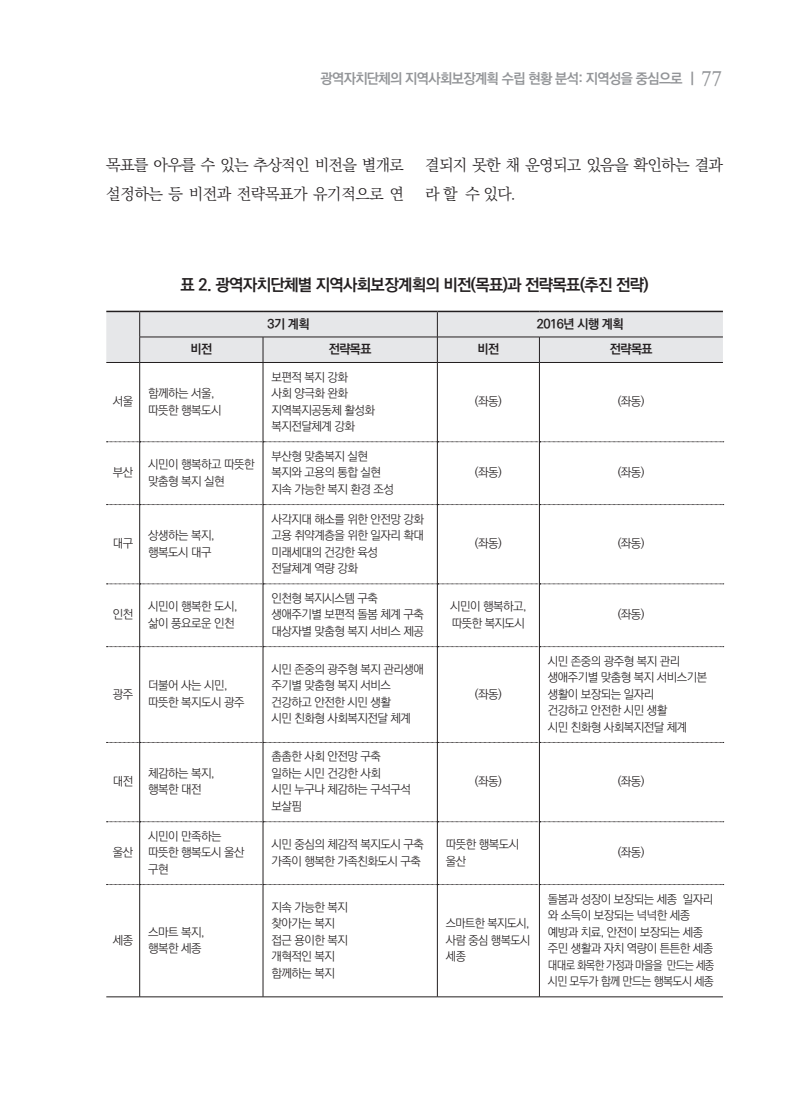
<style>
.page{position:relative;width:808px;height:1106px;background:#fff}
.page>*{position:absolute;margin:0;border:0;box-sizing:border-box;transform-origin:0 0}
._05_표_제목헤드라인{font:16.5px "Ko Pub Dotum PB";letter-spacing:-.04em;color:#231f20}
._04_본문_명조{font:15.75px/28.5px "Ko Pub Batang PL";letter-spacing:-.04em;color:#231f20}
.t1{font:14.25px "Ko Pub Dotum PB";letter-spacing:-.04em;color:#939598}
._05_표_내용헤드1{font:12.75px "Ko Pub Dotum PB";letter-spacing:-.04em;color:#231f20}
._05_표_내용1{font:12px/16.5px "Ko Pub Dotum PL";letter-spacing:-.04em;color:#231f20}
._05_표_내용1-2{font:12px "Ko Pub Dotum PL";letter-spacing:-.06em;color:#231f20;scale:.91 1}
._05_표_내용1-3{font:12px "Ko Pub Dotum PL";letter-spacing:-.04em;color:#231f20;scale:.96 1}
.s1{font-family:"Ko Pub Batang PM";font-size:18.75px}
</style>
<div class="page">
<hr style="left:106px;top:362px;width:34px;height:1px;background:#231f20">
<svg style="left:106px;top:311px;width:617px;height:51px;background:#dcdddf"></svg>
<hr style="left:140px;top:362px;width:123px;height:1px;background:#231f20">
<hr style="left:263px;top:362px;width:174px;height:1px;background:#231f20">
<hr style="left:437px;top:362px;width:102px;height:1px;background:#231f20">
<hr style="left:539px;top:362px;width:184px;height:1px;background:#231f20">
<hr style="left:139px;top:363px;width:1px;height:78px;background:#231f20">
<hr style="left:263px;top:363px;width:1px;height:78px;background:#231f20">
<hr style="left:437px;top:363px;width:1px;height:78px;background:#231f20">
<hr style="left:539px;top:363px;width:1px;height:78px;background:#231f20">
<hr style="left:139px;top:442px;width:1px;height:62px;background:#231f20">
<hr style="left:263px;top:442px;width:1px;height:62px;background:#231f20">
<hr style="left:437px;top:442px;width:1px;height:62px;background:#231f20">
<hr style="left:539px;top:442px;width:1px;height:62px;background:#231f20">
<hr style="left:139px;top:505px;width:1px;height:78px;background:#231f20">
<hr style="left:263px;top:505px;width:1px;height:78px;background:#231f20">
<hr style="left:437px;top:505px;width:1px;height:78px;background:#231f20">
<hr style="left:539px;top:505px;width:1px;height:78px;background:#231f20">
<hr style="left:139px;top:584px;width:1px;height:62px;background:#231f20">
<hr style="left:263px;top:584px;width:1px;height:62px;background:#231f20">
<hr style="left:437px;top:584px;width:1px;height:62px;background:#231f20">
<hr style="left:539px;top:584px;width:1px;height:62px;background:#231f20">
<hr style="left:139px;top:647px;width:1px;height:95px;background:#231f20">
<hr style="left:263px;top:647px;width:1px;height:95px;background:#231f20">
<hr style="left:437px;top:647px;width:1px;height:95px;background:#231f20">
<hr style="left:539px;top:647px;width:1px;height:95px;background:#231f20">
<hr style="left:139px;top:742px;width:1px;height:79px;background:#231f20">
<hr style="left:263px;top:742px;width:1px;height:79px;background:#231f20">
<hr style="left:437px;top:742px;width:1px;height:79px;background:#231f20">
<hr style="left:539px;top:742px;width:1px;height:79px;background:#231f20">
<hr style="left:139px;top:822px;width:1px;height:62px;background:#231f20">
<hr style="left:263px;top:822px;width:1px;height:62px;background:#231f20">
<hr style="left:437px;top:822px;width:1px;height:62px;background:#231f20">
<hr style="left:539px;top:822px;width:1px;height:62px;background:#231f20">
<hr style="left:139px;top:884px;width:1px;height:112px;background:#231f20">
<hr style="left:263px;top:884px;width:1px;height:112px;background:#231f20">
<hr style="left:437px;top:884px;width:1px;height:112px;background:#231f20">
<hr style="left:539px;top:884px;width:1px;height:112px;background:#231f20">
<svg style="left:106px;top:441px;width:618px;height:1px"></svg>
<svg style="left:106px;top:504px;width:618px;height:1px"></svg>
<svg style="left:106px;top:583px;width:618px;height:1px"></svg>
<svg style="left:106px;top:646px;width:618px;height:1px"></svg>
<svg style="left:106px;top:742px;width:618px;height:1px"></svg>
<svg style="left:106px;top:821px;width:618px;height:1px"></svg>
<svg style="left:106px;top:884px;width:618px;height:1px"></svg>
<hr style="left:106px;top:996px;width:34px;height:1px;background:#231f20">
<hr style="left:140px;top:996px;width:123px;height:1px;background:#231f20">
<hr style="left:263px;top:996px;width:174px;height:1px;background:#231f20">
<hr style="left:437px;top:996px;width:102px;height:1px;background:#231f20">
<hr style="left:539px;top:996px;width:184px;height:1px;background:#231f20">
<p class="t1" style="left:320px;top:71px;width:403px">광역자치단체의 지역사회보장계획 수립 현황 분석: 지역성을 중심으로 | <span class="s1">77</span></p>
<p class="_04_본문_명조" style="left:106px;top:151px;width:299px">목표를 아우를 수 있는 추상적인 비전을 별개로 설정하는 등 비전과 전략목표가 유기적으로 연</p>
<p class="_04_본문_명조" style="left:425px;top:151px;width:299px">결되지 못한 채 운영되고 있음을 확인하는 결과 라 할 수 있다.</p>
<p class="_05_표_제목헤드라인" style="left:181px;top:277px;width:469px">표 2. 광역자치단체별 지역사회보장계획의 비전(목표)과 전략목표(추진 전략)</p>
<p class="_05_표_내용헤드1" style="left:267px;top:317px;width:44px">3기 계획</p>
<p class="_05_표_내용헤드1" style="left:537px;top:317px;width:88px">2016년 시행 계획</p>
<p class="_05_표_내용헤드1" style="left:190px;top:343px;width:23px">비전</p>
<p class="_05_표_내용헤드1" style="left:329px;top:343px;width:44px">전략목표</p>
<p class="_05_표_내용헤드1" style="left:477px;top:343px;width:23px">비전</p>
<p class="_05_표_내용헤드1" style="left:610px;top:343px;width:44px">전략목표</p>
<p class="_05_표_내용1" style="left:113px;top:394px;width:22px">서울</p>
<p class="_05_표_내용1" style="left:148px;top:385px;width:75px">함께하는 서울, 따뜻한 행복도시</p>
<p class="_05_표_내용1" style="left:113px;top:465px;width:22px">부산</p>
<p class="_05_표_내용1" style="left:148px;top:456px;width:108px">시민이 행복하고 따뜻한</p>
<p class="_05_표_내용1" style="left:148px;top:473px;width:78px">맞춤형 복지 실현</p>
<p class="_05_표_내용1" style="left:113px;top:536px;width:22px">대구</p>
<p class="_05_표_내용1" style="left:148px;top:527px;width:68px">상생하는 복지,</p>
<p class="_05_표_내용1" style="left:148px;top:544px;width:65px">행복도시 대구</p>
<p class="_05_표_내용1" style="left:113px;top:607px;width:22px">인천</p>
<p class="_05_표_내용1" style="left:148px;top:598px;width:91px">시민이 행복한 도시,</p>
<p class="_05_표_내용1" style="left:148px;top:615px;width:88px">삶이 풍요로운 인천</p>
<p class="_05_표_내용1" style="left:113px;top:686px;width:22px">광주</p>
<p class="_05_표_내용1" style="left:148px;top:678px;width:81px">더불어 사는 시민,</p>
<p class="_05_표_내용1" style="left:148px;top:694px;width:98px">따뜻한 복지도시 광주</p>
<p class="_05_표_내용1" style="left:113px;top:773px;width:22px">대전</p>
<p class="_05_표_내용1" style="left:148px;top:765px;width:68px">체감하는 복지, 행복한 대전</p>
<p class="_05_표_내용1" style="left:113px;top:844px;width:22px">울산</p>
<p class="_05_표_내용1" style="left:148px;top:828px;width:75px">시민이 만족하는</p>
<p class="_05_표_내용1" style="left:148px;top:844px;width:98px">따뜻한 행복도시 울산 구현</p>
<p class="_05_표_내용1" style="left:113px;top:932px;width:22px">세종</p>
<p class="_05_표_내용1" style="left:148px;top:924px;width:58px">스마트 복지,</p>
<p class="_05_표_내용1" style="left:148px;top:940px;width:55px">행복한 세종</p>
<p class="_05_표_내용1" style="left:271px;top:369px;width:78px">보편적 복지 강화</p>
<p class="_05_표_내용1" style="left:271px;top:385px;width:78px">사회 양극화 완화</p>
<p class="_05_표_내용1" style="left:271px;top:402px;width:105px">지역복지공동체 활성화</p>
<p class="_05_표_내용1" style="left:271px;top:418px;width:85px">복지전달체계 강화</p>
<p class="_05_표_내용1" style="left:271px;top:448px;width:98px">부산형 맞춤복지 실현</p>
<p class="_05_표_내용1" style="left:271px;top:465px;width:111px">복지와 고용의 통합 실현</p>
<p class="_05_표_내용1" style="left:271px;top:481px;width:124px">지속 가능한 복지 환경 조성</p>
<p class="_05_표_내용1" style="left:271px;top:511px;width:154px">사각지대 해소를 위한 안전망 강화</p>
<p class="_05_표_내용1" style="left:271px;top:527px;width:154px">고용 취약계층을 위한 일자리 확대</p>
<p class="_05_표_내용1" style="left:271px;top:544px;width:108px">미래세대의 건강한 육성</p>
<p class="_05_표_내용1" style="left:271px;top:560px;width:88px">전달체계 역량 강화</p>
<p class="_05_표_내용1" style="left:271px;top:590px;width:108px">인천형 복지시스템 구축</p>
<p class="_05_표_내용1" style="left:271px;top:607px;width:154px">생애주기별 보편적 돌봄 체계 구축</p>
<p class="_05_표_내용1" style="left:271px;top:623px;width:154px">대상자별 맞춤형 복지 서비스 제공</p>
<p class="_05_표_내용1" style="left:271px;top:661px;width:154px">시민 존중의 광주형 복지 관리생애 주기별 맞춤형 복지 서비스</p>
<p class="_05_표_내용1" style="left:271px;top:694px;width:121px">건강하고 안전한 시민 생활</p>
<p class="_05_표_내용1" style="left:271px;top:711px;width:141px">시민 친화형 사회복지전달 체계</p>
<p class="_05_표_내용1" style="left:271px;top:749px;width:111px">촘촘한 사회 안전망 구축</p>
<p class="_05_표_내용1" style="left:271px;top:765px;width:111px">일하는 시민 건강한 사회</p>
<p class="_05_표_내용1" style="left:271px;top:782px;width:141px">시민 누구나 체감하는 구석구석 보살핌</p>
<p class="_05_표_내용1" style="left:271px;top:836px;width:154px">시민 중심의 체감적 복지도시 구축</p>
<p class="_05_표_내용1" style="left:271px;top:853px;width:151px">가족이 행복한 가족친화도시 구축</p>
<p class="_05_표_내용1" style="left:271px;top:899px;width:78px">지속 가능한 복지</p>
<p class="_05_표_내용1" style="left:271px;top:915px;width:65px">찾아가는 복지</p>
<p class="_05_표_내용1" style="left:271px;top:932px;width:78px">접근 용이한 복지</p>
<p class="_05_표_내용1" style="left:271px;top:948px;width:65px">개혁적인 복지</p>
<p class="_05_표_내용1" style="left:271px;top:965px;width:65px">함께하는 복지</p>
<p class="_05_표_내용1" style="left:475px;top:394px;width:28px">(좌동)</p>
<p class="_05_표_내용1" style="left:618px;top:394px;width:28px">(좌동)</p>
<p class="_05_표_내용1" style="left:475px;top:465px;width:28px">(좌동)</p>
<p class="_05_표_내용1" style="left:618px;top:465px;width:28px">(좌동)</p>
<p class="_05_표_내용1" style="left:475px;top:536px;width:28px">(좌동)</p>
<p class="_05_표_내용1" style="left:618px;top:536px;width:28px">(좌동)</p>
<p class="_05_표_내용1" style="left:450px;top:598px;width:78px">시민이 행복하고,</p>
<p class="_05_표_내용1" style="left:452px;top:615px;width:75px">따뜻한 복지도시</p>
<p class="_05_표_내용1" style="left:475px;top:686px;width:28px">(좌동)</p>
<p class="_05_표_내용1" style="left:618px;top:607px;width:28px">(좌동)</p>
<p class="_05_표_내용1" style="left:548px;top:653px;width:134px">시민 존중의 광주형 복지 관리</p>
<p class="_05_표_내용1" style="left:548px;top:669px;width:161px">생애주기별 맞춤형 복지 서비스기본 생활이 보장되는 일자리</p>
<p class="_05_표_내용1" style="left:548px;top:702px;width:121px">건강하고 안전한 시민 생활</p>
<p class="_05_표_내용1" style="left:548px;top:719px;width:141px">시민 친화형 사회복지전달 체계</p>
<p class="_05_표_내용1" style="left:475px;top:773px;width:28px">(좌동)</p>
<p class="_05_표_내용1" style="left:618px;top:773px;width:28px">(좌동)</p>
<p class="_05_표_내용1" style="left:446px;top:836px;width:75px">따뜻한 행복도시 울산</p>
<p class="_05_표_내용1" style="left:618px;top:844px;width:28px">(좌동)</p>
<p class="_05_표_내용1" style="left:446px;top:915px;width:85px">스마트한 복지도시,</p>
<p class="_05_표_내용1" style="left:446px;top:932px;width:86px">사람 중심 행복도시 세종</p>
<p class="_05_표_내용1" style="left:548px;top:891px;width:167px">돌봄과 성장이 보장되는 세종 일자리 와 소득이 보장되는 넉넉한 세종</p>
<p class="_05_표_내용1" style="left:548px;top:924px;width:157px">예방과 치료, 안전이 보장되는 세종</p>
<p class="_05_표_내용1" style="left:548px;top:940px;width:167px">주민 생활과 자치 역량이 튼튼한 세종</p>
<p class="_05_표_내용1-2" style="left:548px;top:959px;width:184px">대대로 화목한 가정과 마을을 만드는 세종</p>
<p class="_05_표_내용1-3" style="left:548px;top:975px;width:174px">시민 모두가 함께 만드는 행복도시 세종</p>
</div>
